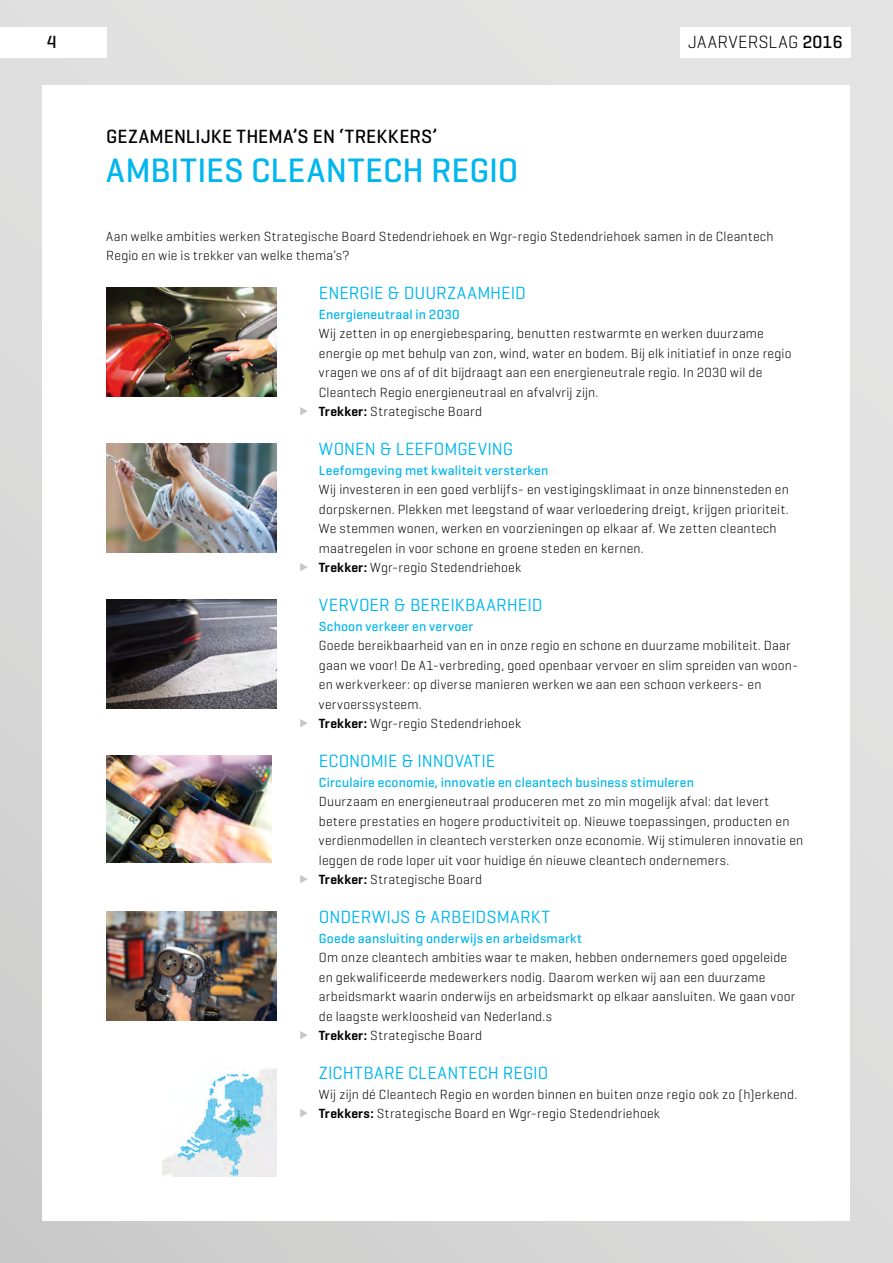
<style>
.page{position:relative;width:893px;height:1263px;background:#fff}
.page>*{position:absolute;margin:0;border:0;box-sizing:border-box;transform-origin:0 0}
.KOP{font:500 34.5px "Geogrotesque";letter-spacing:.005em;color:#00b6ed}
.CHAPEAU{font:500 19.5px "Geogrotesque";letter-spacing:.005em;color:#000}
.TK{font:18px "Geogrotesque";letter-spacing:.005em;color:#00b6ed}
.t1{font:300 18px "Geogrotesque";letter-spacing:.02em;color:#000}
.t2{font:500 18px "Geogrotesque";color:#000}
.PT{font:300 13.5px/19.5px "Geogrotesque";letter-spacing:.015em;color:#000}
.PTi{font:300 13.5px "Geogrotesque";letter-spacing:.02em;color:#000}
.TK_vet{font:500 13.5px "Geogrotesque";letter-spacing:.015em;color:#00b6ed}
.s1{font-weight:500}
.s2{font-weight:600}
</style>
<div class="page">
<div style="left:0;top:0;width:893px;height:1263px;background:linear-gradient(to bottom,#e4e4e4,#d5d5d5)"></div>
<div style="left:43px;top:85px;width:807px;height:1135px;background:#fff"></div>
<div style="left:0;top:27px;width:106px;height:31px;background:#fff"></div>
<div style="left:680px;top:27px;width:170px;height:31px;background:#fff"></div>
<img style="left:106px;top:287px;width:170px;height:110px">
<img style="left:106px;top:443px;width:170px;height:110px">
<img style="left:106px;top:599px;width:170px;height:110px">
<img style="left:106px;top:755px;width:165px;height:107px">
<img style="left:106px;top:911px;width:170px;height:110px">
<img style="left:162px;top:1067px;width:114px;height:110px">
<p class="t2" style="left:47px;top:31px;width:11px">4</p>
<h3 class="t1" style="left:688px;top:31px;width:156px">JAARVERSLAG <span class="s1">2016</span></h3>
<p class="CHAPEAU" style="left:106px;top:125px;width:333px">GEZAMENLIJKE THEMA’S EN ‘TREKKERS’</p>
<p class="KOP" style="left:106px;top:149px;width:414px">AMBITIES CLEANTECH REGIO</p>
<p class="PT" style="left:106px;top:226px;width:669px">Aan welke ambities werken Strategische Board Stedendriehoek en Wgr-regio Stedendriehoek samen in de Cleantech<br>Regio en wie is trekker van welke thema’s?</p>
<p class="TK" style="left:319px;top:282px;width:208px">ENERGIE &amp; DUURZAAMHEID</p>
<p class="TK_vet" style="left:319px;top:306px;width:142px">Energieneutraal in 2030</p>
<p class="PT" style="left:319px;top:324px;width:474px">Wij zetten in op energiebesparing, benutten restwarmte en werken duurzame energie op met behulp van zon, wind, water en bodem. Bij elk initiatief in onze regio vragen we ons af of dit bijdraagt aan een energieneutrale regio. In 2030 wil de Cleantech Regio energieneutraal en afvalvrij zijn.</p>
<p class="PTi" style="left:319px;top:403px;width:165px"><span class="s2">Trekker:</span> Strategische Board</p>
<p class="TK" style="left:319px;top:438px;width:196px">WONEN &amp; LEEFOMGEVING</p>
<p class="TK_vet" style="left:319px;top:462px;width:231px">Leefomgeving met kwaliteit versterken</p>
<p class="PT" style="left:319px;top:480px;width:471px">Wij investeren in een goed verblijfs- en vestigingsklimaat in onze binnensteden en dorpskernen. Plekken met leegstand of waar verloedering dreigt, krijgen prioriteit.<br>We stemmen wonen, werken en voorzieningen op elkaar af. We zetten cleantech maatregelen in voor schone en groene steden en kernen.</p>
<p class="PTi" style="left:319px;top:559px;width:204px"><span class="s2">Trekker:</span> Wgr-regio Stedendriehoek</p>
<p class="TK" style="left:319px;top:594px;width:225px">VERVOER &amp; BEREIKBAARHEID</p>
<p class="TK_vet" style="left:319px;top:618px;width:156px">Schoon verkeer en vervoer</p>
<p class="PT" style="left:319px;top:636px;width:481px">Goede bereikbaarheid van en in onze regio en schone en duurzame mobiliteit. Daar gaan we voor! De A1-verbreding, goed openbaar vervoer en slim spreiden van woon&shy;en werkverkeer: op diverse manieren werken we aan een schoon verkeers- en vervoerssysteem.</p>
<p class="PTi" style="left:319px;top:715px;width:204px"><span class="s2">Trekker:</span> Wgr-regio Stedendriehoek</p>
<p class="TK" style="left:319px;top:750px;width:178px">ECONOMIE &amp; INNOVATIE</p>
<p class="TK_vet" style="left:319px;top:774px;width:376px">Circulaire economie, innovatie en cleantech business stimuleren</p>
<p class="PT" style="left:319px;top:792px;width:486px">Duurzaam en energieneutraal produceren met zo min mogelijk afval: dat levert betere prestaties en hogere productiviteit op. Nieuwe toepassingen, producten en verdienmodellen in cleantech versterken onze economie. Wij stimuleren innovatie en leggen de rode loper uit voor huidige én nieuwe cleantech ondernemers.</p>
<p class="PTi" style="left:319px;top:871px;width:165px"><span class="s2">Trekker:</span> Strategische Board</p>
<p class="TK" style="left:319px;top:906px;width:233px">ONDERWIJS &amp; ARBEIDSMARKT</p>
<p class="TK_vet" style="left:319px;top:930px;width:265px">Goede aansluiting onderwijs en arbeidsmarkt</p>
<p class="PT" style="left:319px;top:948px;width:478px">Om onze cleantech ambities waar te maken, hebben ondernemers goed opgeleide en gekwalificeerde medewerkers nodig. Daarom werken wij aan een duurzame arbeidsmarkt waarin onderwijs en arbeidsmarkt op elkaar aansluiten. We gaan voor de laagste werkloosheid van Nederland.s</p>
<p class="PTi" style="left:319px;top:1027px;width:165px"><span class="s2">Trekker:</span> Strategische Board</p>
<p class="TK" style="left:319px;top:1062px;width:231px">ZICHTBARE CLEANTECH REGIO</p>
<p class="PT" style="left:319px;top:1084px;width:480px">Wij zijn dé Cleantech Regio en worden binnen en buiten onze regio ook zo (h)erkend.</p>
<p class="PTi" style="left:319px;top:1105px;width:343px"><span class="s2">Trekkers:</span> Strategische Board en Wgr-regio Stedendriehoek</p>
</div>
